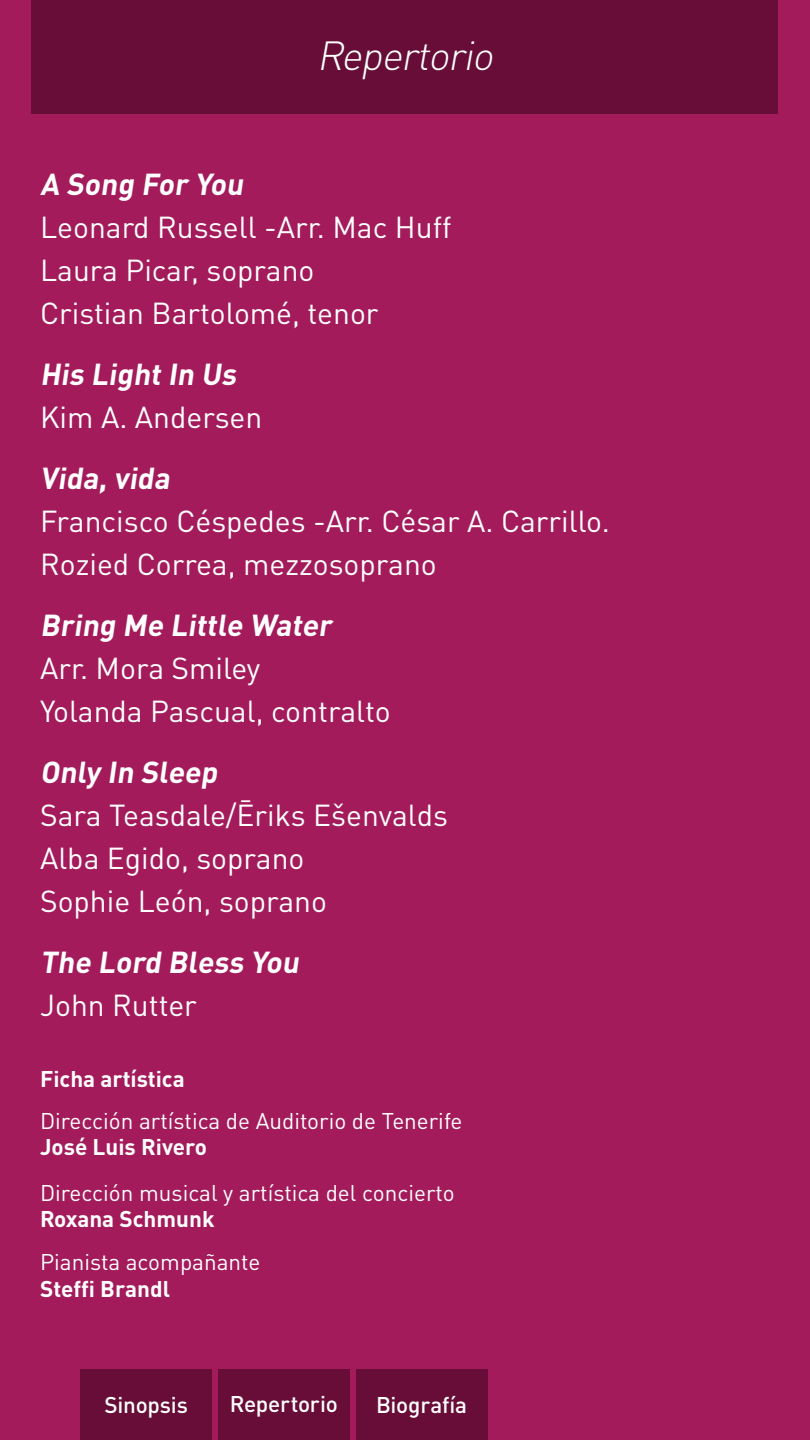
<style>
.page{position:relative;width:810px;height:1440px;background:#a31b5b}
.page>*{position:absolute;margin:0;border:0;box-sizing:border-box;transform-origin:0 0}
.t1{font:italic 300 40.2px "DIN Pro";color:#fff}
.t2{font:30px/42.8px "DIN Pro";color:#fff}
.t3{font:700 30px "DIN Pro";color:#fff}
.t4{font:22.5px "DIN Pro";color:#fff}
.t5{font:700 22.5px "DIN Pro";color:#fff}
.t6{font:500 22.5px "DIN Pro";letter-spacing:-.01em;color:#fff}
</style>
<div class="page">
<div style="left:32px;top:0;width:746px;height:114px;background:#670d37"></div>
<div style="left:80px;top:1370px;width:132px;height:70px;background:#670d37"></div>
<div style="left:218px;top:1370px;width:132px;height:70px;background:#670d37"></div>
<div style="left:356px;top:1370px;width:131px;height:70px;background:#670d37"></div>
<h1 class="t1" style="left:317px;top:25px;width:187px">Repertorio</h1>
<p class="t3" style="left:40px;top:159px;width:211px">A Song For You</p>
<p class="t2" style="left:40px;top:205px;width:413px">Leonard Russell -Arr. Mac Huff<br>Laura Picar, soprano<br>Cristian Bartolomé, tenor</p>
<p class="t3" style="left:40px;top:349px;width:204px">His LightIn Us</p>
<p class="t2" style="left:40px;top:394px;width:224px">Kim A. Andersen</p>
<p class="t3" style="left:40px;top:453px;width:137px">Vida,vida</p>
<p class="t2" style="left:40px;top:499px;width:571px">Francisco Céspedes -Arr. César A. Carrillo.<br>Rozied Correa, mezzosoprano</p>
<p class="t3" style="left:40px;top:600px;width:299px">Bring Me Little Water</p>
<p class="t2" style="left:40px;top:646px;width:352px">Arr. Mora Smiley<br>Yolanda Pascual, contralto</p>
<p class="t3" style="left:40px;top:747px;width:185px">Only In Sleep</p>
<p class="t2" style="left:40px;top:793px;width:409px">Sara Teasdale/Ēriks Ešenvalds<br>Alba Egido, soprano<br>Sophie León, soprano</p>
<p class="t3" style="left:40px;top:937px;width:267px">The Lord Bless You</p>
<p class="t2" style="left:40px;top:982px;width:158px">John Rutter</p>
<p class="t5" style="left:40px;top:1060px;width:146px">Ficha artística</p>
<p class="t4" style="left:40px;top:1105px;width:424px">Dirección artística de Auditorio de Tenerife</p>
<p class="t5" style="left:40px;top:1128px;width:168px">José Luis Rivero</p>
<p class="t4" style="left:40px;top:1177px;width:416px">Dirección musical y artística del concierto</p>
<p class="t5" style="left:40px;top:1200px;width:176px">Roxana Schmunk</p>
<p class="t4" style="left:40px;top:1247px;width:222px">Pianista acompañante</p>
<p class="t5" style="left:40px;top:1270px;width:131px">Steffi Brandl</p>
<p class="t6" style="left:105px;top:1387px;width:85px">Sinopsis</p>
<p class="t6" style="left:230px;top:1385px;width:109px">Repertorio</p>
<p class="t6" style="left:376px;top:1387px;width:92px">Biografía</p>
</div>
